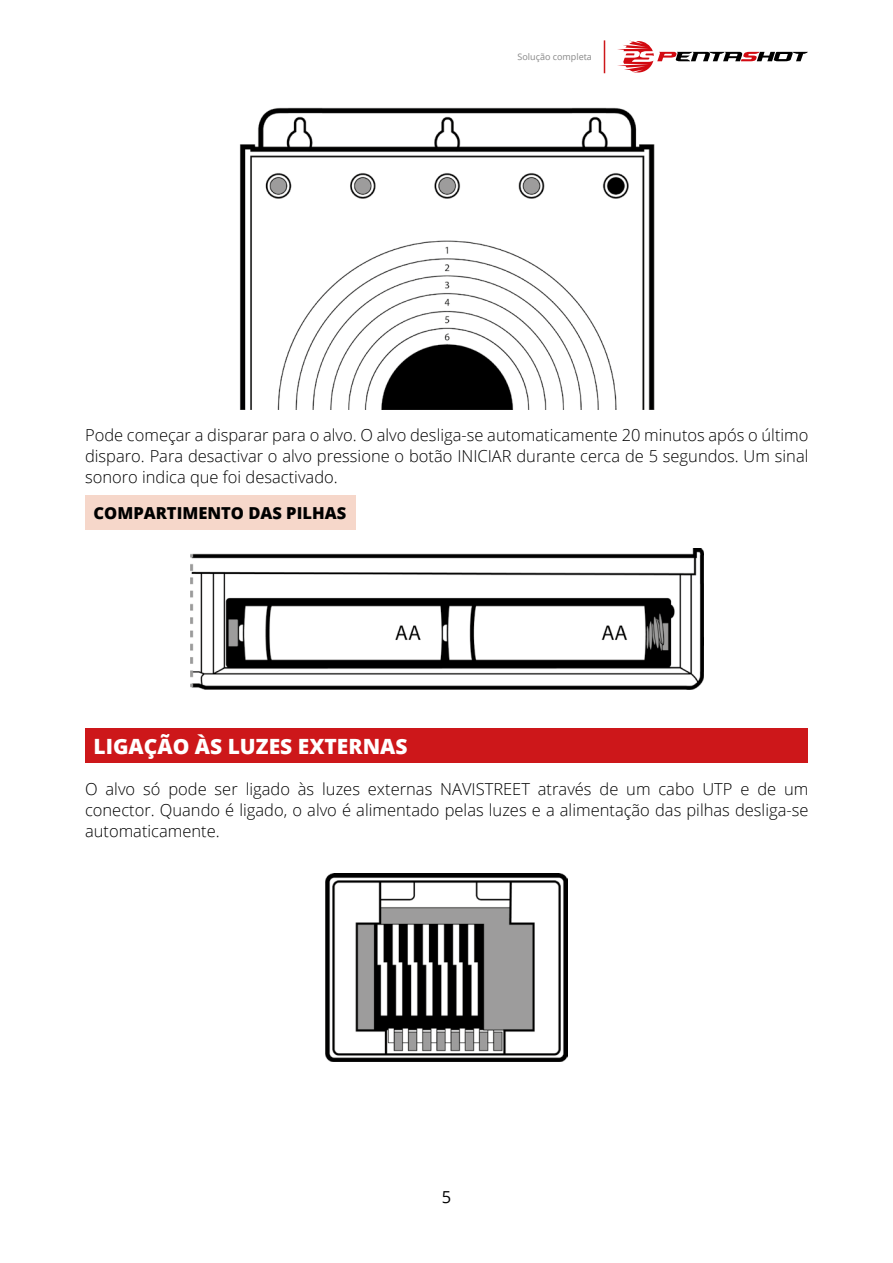
<style>
.page{position:relative;width:893px;height:1263px;background:#fff}
.page>*{position:absolute;margin:0;border:0;box-sizing:border-box;transform-origin:0 0}
.t1{font:800 21px "Open Sans";color:#fff}
.t2{font:300 16.5px/21px "Open Sans";color:#000;text-align:justify}
.t3{font:800 16.5px "Open Sans";color:#000}
.t4{font:16.5px "Open Sans";color:#000}
.t5{font:9px "Open Sans";color:#878787}
</style>
<div class="page">
<hr style="left:604px;top:40px;width:1px;height:33px;background:#cd171a">
<svg style="left:617px;top:40px;width:191px;height:33px"></svg>
<img style="left:239px;top:107px;width:416px;height:303px">
<div style="left:85px;top:496px;width:271px;height:34px;background:#f6d7ca"></div>
<img style="left:190px;top:548px;width:513px;height:142px">
<div style="left:85px;top:728px;width:723px;height:34px;background:#cd171a"></div>
<img style="left:326px;top:874px;width:242px;height:188px">
<p class="t5" style="left:518px;top:50px;width:76px">Solução completa</p>
<p class="t2" style="left:85px;top:424px;width:725px">Pode começar a disparar para o alvo. O alvo desliga-se automaticamente 20 minutos após o último disparo. Para desactivar o alvo pressione o botão INICIAR durante cerca de 5 segundos. Um sinal sonoro indica que foi desactivado.</p>
<p class="t3" style="left:94px;top:500px;width:254px">COMPARTIMENTO DAS PILHAS</p>
<p class="t1" style="left:94px;top:730px;width:316px">LIGAÇÃO ÀS LUZES EXTERNAS</p>
<p class="t2" style="left:85px;top:778px;width:725px">O alvo só pode ser ligado às luzes externas NAVISTREET através de um cabo UTP e de um conector. Quando é ligado, o alvo é alimentado pelas luzes e a alimentação das pilhas desliga-se automaticamente.</p>
<p class="t4" style="left:442px;top:1185px;width:11px">5</p>
</div>
